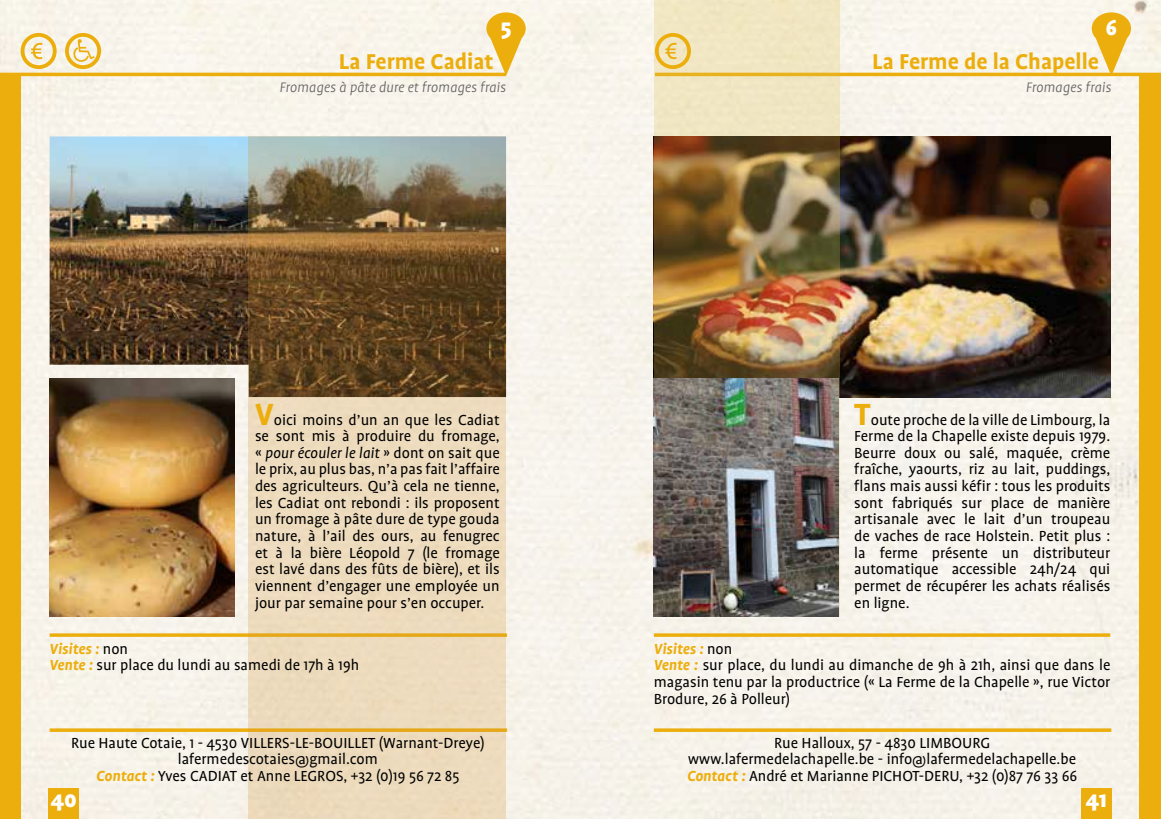
<style>
.page{position:relative;width:1161px;height:819px;background:#f7f3eb}
.page>*{position:absolute;margin:0;border:0;box-sizing:border-box;transform-origin:0 0}
.t1{font:700 24.5px "Profile OT";color:#ecae0d}
.t2{font:900 24.5px "Profile OT";color:#fff}
.t3{font:16.62px/16.6px "Profile OT";color:#000;text-align:center}
.t4{font:italic 300 15.75px "Profile OT";color:#646363}
.s1{font-weight:700;font-size:35px;color:#ecae0d}
.s2{font-style:italic}
.s3{font-weight:700;font-style:italic;color:#ecae0d}
</style>
<div class="page">
<hr style="left:0;top:73px;width:506px;height:3px;background:#ecae0d">
<hr style="left:655px;top:73px;width:506px;height:3px;background:#ecae0d">
<div style="left:1139px;top:74px;width:22px;height:745px;background:#ecae0d"></div>
<div style="left:0;top:74px;width:21px;height:745px;background:#ecae0d"></div>
<hr style="left:50px;top:728px;width:457px;height:3px;background:#ecae0d">
<hr style="left:654px;top:728px;width:457px;height:3px;background:#ecae0d">
<hr style="left:50px;top:633px;width:457px;height:3px;background:#ecae0d">
<hr style="left:654px;top:633px;width:456px;height:3px;background:#ecae0d">
<svg style="left:486px;top:12px;width:40px;height:64px"></svg>
<svg style="left:1092px;top:12px;width:39px;height:61px"></svg>
<div style="left:48px;top:788px;width:31px;height:31px;background:#ecae0d"></div>
<div style="left:1081px;top:788px;width:30px;height:31px;background:#ecae0d"></div>
<img style="left:654px;top:136px;width:456px;height:261px">
<img style="left:655px;top:0;width:185px;height:616px">
<img style="left:654px;top:379px;width:185px;height:237px">
<img style="left:50px;top:397px;width:185px;height:219px">
<img style="left:50px;top:136px;width:199px;height:261px">
<svg style="left:249px;top:136px;width:257px;height:683px;fill:#ecd9bc"></svg>
<svg style="left:21px;top:33px;width:36px;height:36px"></svg>
<svg style="left:65px;top:33px;width:36px;height:36px"></svg>
<svg style="left:655px;top:33px;width:36px;height:36px"></svg>
<h1 class="t2" style="left:501px;top:14px;width:12px">5</h1>
<h1 class="t2" style="left:1105px;top:14px;width:13px">6</h1>
<h1 class="t1" style="left:339px;top:48px;width:156px">La Ferme Cadiat</h1>
<p class="t4" style="left:279px;top:79px;width:228px">Fromages à pâte dure et fromages frais</p>
<p class="t3" style="left:255px;top:411px;width:246px;text-align:justify"><span class="s1">V</span>oici moins d’un an que les Cadiat se sont mis à produire du fromage, « <span class="s2">pour écouler le lait</span> » dont on sait que le prix, au plus bas, n’a pas fait l’affaire des agriculteurs. Qu’à cela ne tienne, les Cadiat ont rebondi : ils proposent un fromage à pâte dure de type gouda nature, à l’ail des ours, au fenugrec et à la bière Léopold 7 (le fromage est lavé dans des fûts de bière), et ils viennent d’engager une employée un jour par semaine pour s’en occuper.</p>
<p class="t3" style="left:50px;top:640px;width:311px;text-align:left"><span class="s3">Visites :</span> non<br><span class="s3">Vente :</span> sur place du lundi au samedi de 17h à 19h</p>
<p class="t3" style="left:71px;top:734px;width:415px">Rue Haute Cotaie, 1 - 4530 VILLERS-LE-BOUILLET (Warnant-Dreye) lafermedescotaies@gmail.com<br><span class="s3">Contact :</span> Yves CADIAT et Anne LEGROS, +32 (0)19 56 72 85</p>
<h1 class="t1" style="left:872px;top:48px;width:228px">La Ferme de la Chapelle</h1>
<p class="t4" style="left:1026px;top:79px;width:87px">Fromages frais</p>
<p class="t3" style="left:854px;top:411px;width:258px;text-align:justify"><span class="s1">T</span>oute proche de la ville de Limbourg, la Ferme de la Chapelle existe depuis 1979.<br>Beurre doux ou salé, maquée, crème fraîche, yaourts, riz au lait, puddings, flans mais aussi kéfir : tous les produits sont fabriqués sur place de manière artisanale avec le lait d’un troupeau de vaches de race Holstein. Petit plus : la ferme présente un distributeur automatique accessible 24h/24 qui permet de récupérer les achats réalisés en ligne.</p>
<p class="t3" style="left:654px;top:640px;width:458px;text-align:left"><span class="s3">Visites :</span> non<br><span class="s3">Vente :</span> sur place, du lundi au dimanche de 9h à 21h, ainsi que dans le magasin tenu par la productrice (« La Ferme de la Chapelle », rue Victor Brodure, 26 à Polleur)</p>
<p class="t3" style="left:687px;top:734px;width:392px">Rue Halloux, 57 - 4830 LIMBOURG www.lafermedelachapelle.be - info@lafermedelachapelle.be<br><span class="s3">Contact :</span> André et Marianne PICHOT-DERU, +32 (0)87 76 33 66</p>
<h1 class="t2" style="left:50px;top:786px;width:28px">40</h1>
<h1 class="t2" style="left:1085px;top:786px;width:23px">41</h1>
</div>
